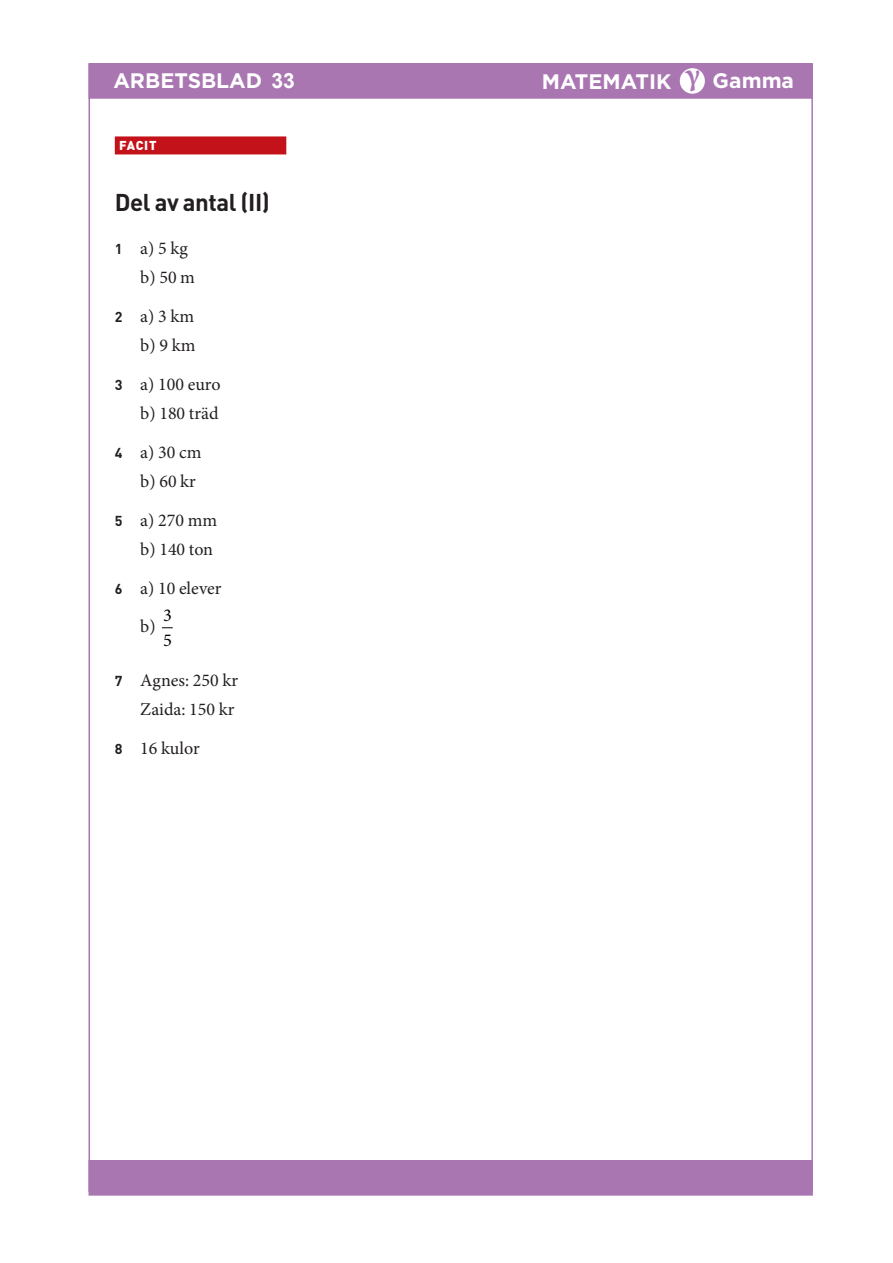
<style>
.page{position:relative;width:893px;height:1263px;background:#fff}
.page>*{position:absolute;margin:0;border:0;box-sizing:border-box;transform-origin:0 0}
.t1{font:700 30px "Minion Pro";color:#a976b2}
.R_OH{font:700 24px "DIN Pro";letter-spacing:-.02em;color:#231f20}
.Antal_ratt{font:700 21px "Gotham";color:#fff}
.t2{font:18.15px/25.7px "Minion Pro";color:#000}
.Uppgift_luft_över_li{font:18px "Minion Pro";color:#231f20}
.Rad_2{font:18px "Minion Pro";color:#231f20}
.R_Facit_2{font:900 12.75px "DIN Pro";letter-spacing:.055em;color:#fff}
.s1{font-family:"Arial"}
.s2{font-family:"DIN Pro";font-weight:700;font-size:14.25px}
</style>
<div class="page">
<div style="left:89px;top:64px;width:723px;height:34px;background:#a976b2"></div>
<div style="left:89px;top:63px;width:724px;height:36px;border:2px solid #a976b2"></div>
<div style="left:89px;top:1161px;width:723px;height:34px;background:#a976b2"></div>
<div style="left:89px;top:1160px;width:724px;height:35px;border:2px solid #a976b2"></div>
<div style="left:680px;top:68px;width:25px;height:26px;background:#fff;border-radius:50%"></div>
<div style="left:115px;top:136px;width:171px;height:18px;background:#c4121a"></div>
<p class="Antal_ratt" style="left:113px;top:67px;width:183px">ARBETSBLAD <span class="s1">33</span></p>
<h1 class="t1" style="left:685px;top:53px;width:17px">γ</h1>
<p class="Antal_ratt" style="left:542px;top:67px;width:131px">MATEMATIK</p>
<p class="Antal_ratt" style="left:713px;top:67px;width:83px">Gamma</p>
<p class="R_Facit_2" style="left:119px;top:137px;width:39px">FACIT</p>
<p class="R_OH" style="left:115px;top:186px;width:157px">Del av antal (II)</p>
<p class="Uppgift_luft_över_li" style="left:115px;top:236px;width:74px"><span class="s2">1</span> a) 5 kg</p>
<p class="Rad_2" style="left:140px;top:266px;width:56px">b) 50 m</p>
<p class="Uppgift_luft_över_li" style="left:115px;top:304px;width:81px"><span class="s2">2</span> a) 3 km</p>
<p class="Rad_2" style="left:140px;top:334px;width:57px">b) 9 km</p>
<p class="Uppgift_luft_över_li" style="left:115px;top:372px;width:107px"><span class="s2">3</span> a) 100 euro</p>
<p class="Rad_2" style="left:140px;top:402px;width:80px">b) 180 träd</p>
<p class="Uppgift_luft_över_li" style="left:115px;top:440px;width:88px"><span class="s2">4</span> a) 30 cm</p>
<p class="Rad_2" style="left:140px;top:470px;width:57px">b) 60 kr</p>
<p class="Uppgift_luft_över_li" style="left:115px;top:508px;width:104px"><span class="s2">5</span> a) 270 mm</p>
<p class="Rad_2" style="left:140px;top:538px;width:74px">b) 140 ton</p>
<p class="Uppgift_luft_över_li" style="left:115px;top:576px;width:108px"><span class="s2">6</span> a) 10 elever</p>
<p class="Uppgift_luft_över_li" style="left:140px;top:615px;width:17px">b)</p>
<p class="t2" style="left:163px;top:602px;width:10px">3<br>5</p>
<p class="Uppgift_luft_över_li" style="left:115px;top:668px;width:125px"><span class="s2">7</span> Agnes: 250 kr</p>
<p class="Rad_2" style="left:140px;top:698px;width:96px">Zaida: 150 kr</p>
<p class="Uppgift_luft_över_li" style="left:115px;top:736px;width:87px"><span class="s2">8</span> 16 kulor</p>
</div>
